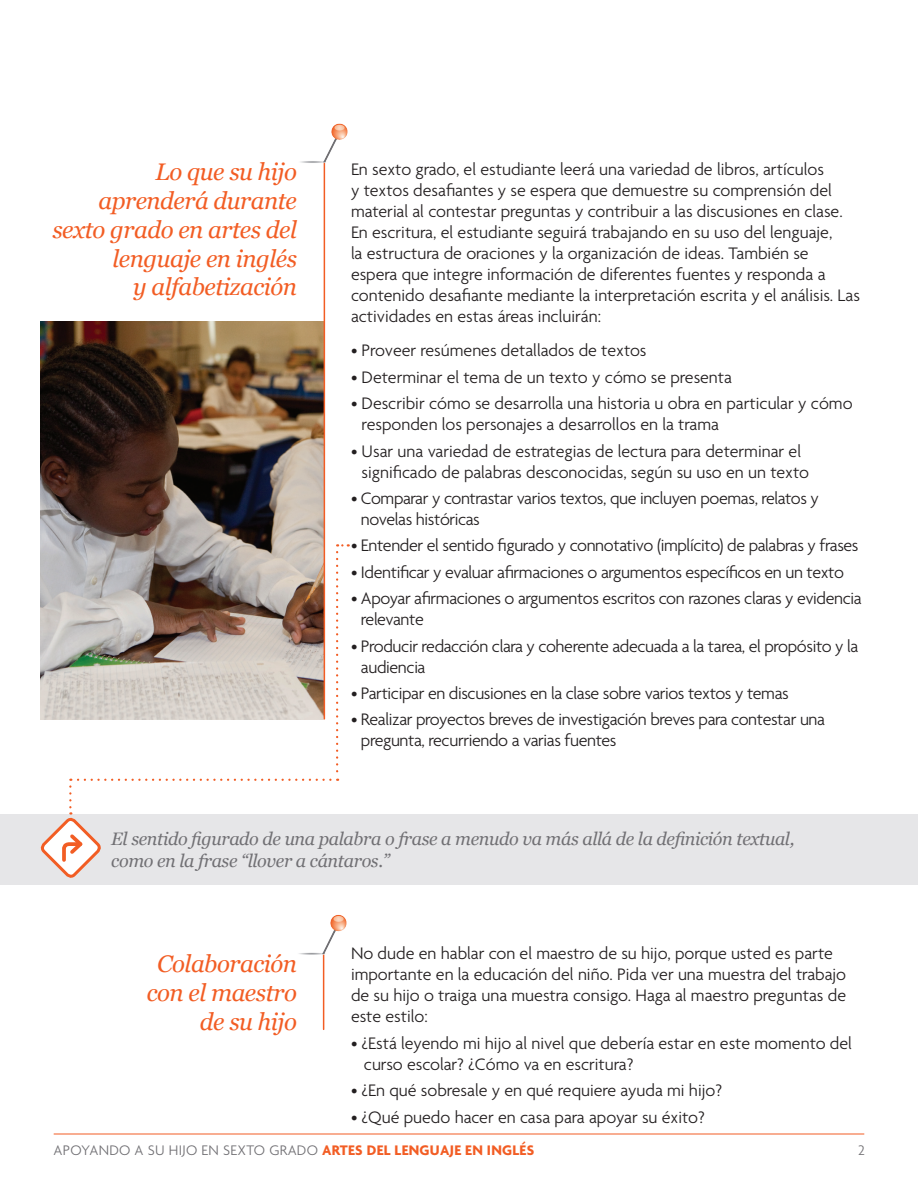
<style>
.page{position:relative;width:918px;height:1188px;background:#fff}
.page>*{position:absolute;margin:0;border:0;box-sizing:border-box;transform-origin:0 0}
.Call_Out{font:italic 24px/28.8px "Georgia";letter-spacing:-.02em;color:#f25d24;text-align:right}
.Bullet_Copy{font:300 18px/21px "Agenda";letter-spacing:-.015em;color:#231f20}
.Body_Copy{font:300 18px/21px "Agenda";color:#231f20}
.Call_Out-2{font:italic 18px/21.6px "Georgia";letter-spacing:-.02em;color:#717074}
.t1{font:300 15px "Agenda";letter-spacing:.02em;color:#717074}
.s1{font-weight:700;color:#f25d24}
</style>
<div class="page">
<img style="left:41px;top:322px;width:283px;height:397px">
<hr style="left:324px;top:162px;width:1px;height:557px;background:#f25d24">
<hr style="left:323px;top:954px;width:1px;height:75px;background:#f25d24">
<hr style="left:54px;top:1134px;width:810px;height:1px;background:#f25d24">
<img style="left:300px;top:123px;width:48px;height:55px">
<img style="left:299px;top:914px;width:48px;height:56px">
<div style="left:0;top:815px;width:918px;height:70px;background:#e6e6e8"></div>
<svg style="left:336px;top:544px;width:6px;height:237px"></svg>
<svg style="left:40px;top:779px;width:290px;height:99px"></svg>
<p class="Call_Out" style="left:155px;top:158px;width:143px">Lo que su hijo</p>
<p class="Call_Out" style="left:99px;top:186px;width:200px">aprenderá durante</p>
<p class="Call_Out" style="left:52px;top:215px;width:246px">sexto grado en artes del lenguaje en inglés</p>
<p class="Call_Out" style="left:133px;top:273px;width:165px">y alfabetización</p>
<p class="Body_Copy" style="left:351px;top:160px;width:510px">En sexto grado, el estudiante leerá una variedad de libros, artículos<br>y textos desafiantes y se espera que demuestre su comprensión del material al contestar preguntas y contribuir a las discusiones en clase.<br>En escritura, el estudiante seguirá trabajando en su uso del lenguaje,<br>la estructura de oraciones y la organización de ideas. También se<br>espera que integre información de diferentes fuentes y responda a contenido desafiante mediante la interpretación escrita y el análisis. Las actividades en estas áreas incluirán:</p>
<p class="Bullet_Copy" style="left:351px;top:341px;width:297px">• Proveer resúmenes detallados de textos</p>
<p class="Bullet_Copy" style="left:351px;top:368px;width:383px">• Determinar el tema de un texto y cómo se presenta</p>
<p class="Bullet_Copy" style="left:362px;top:394px;width:492px;text-indent:-11px">• Describir cómo se desarrolla una historia u obra en particular y cómo responden los personajes a desarrollos en la trama</p>
<p class="Bullet_Copy" style="left:351px;top:441px;width:460px;text-align:center">• Usar una variedad de estrategias de lectura para determinar el significado de palabras desconocidas, según su uso en un texto</p>
<p class="Bullet_Copy" style="left:361px;top:489px;width:460px;text-indent:-10px">• Comparar y contrastar varios textos, que incluyen poemas, relatos y novelas históricas</p>
<p class="Bullet_Copy" style="left:351px;top:536px;width:509px">• Entender el sentido figurado y connotativo (implícito) de palabras y frases</p>
<p class="Bullet_Copy" style="left:351px;top:563px;width:494px">• Identificar y evaluar afirmaciones o argumentos específicos en un texto</p>
<p class="Bullet_Copy" style="left:361px;top:589px;width:502px;text-indent:-10px">• Apoyar afirmaciones o argumentos escritos con razones claras y evidencia relevante</p>
<p class="Bullet_Copy" style="left:361px;top:636px;width:499px;text-indent:-10px">• Producir redacción clara y coherente adecuada a la tarea, el propósito y la audiencia</p>
<p class="Bullet_Copy" style="left:351px;top:684px;width:439px">• Participar en discusiones en la clase sobre varios textos y temas</p>
<p class="Bullet_Copy" style="left:361px;top:710px;width:466px;text-indent:-10px">• Realizar proyectos breves de investigación breves para contestar una pregunta, recurriendo a varias fuentes</p>
<p class="Call_Out-2" style="left:111px;top:828px;width:685px">El sentido figurado de una palabra o frase a menudo va más allá de la definición textual, como en la frase “llover a cántaros.”</p>
<p class="Call_Out" style="left:147px;top:950px;width:152px">Colaboración con el maestro de su hijo</p>
<p class="Bullet_Copy" style="left:351px;top:944px;width:497px">No dude en hablar con el maestro de su hijo, porque usted es parte importante en la educación del niño. Pida ver una muestra del trabajo de su hijo o traiga una muestra consigo. Haga al maestro preguntas de este estilo:</p>
<p class="Bullet_Copy" style="left:364px;top:1034px;width:490px;text-indent:-13px">• ¿Está leyendo mi hijo al nivel que debería estar en este momento del curso escolar? ¿Cómo va en escritura?</p>
<p class="Bullet_Copy" style="left:351px;top:1081px;width:373px">• ¿En qué sobresale y en qué requiere ayuda mi hijo?</p>
<p class="Bullet_Copy" style="left:351px;top:1107px;width:355px">• ¿Qué puedo hacer en casa para apoyar su éxito?</p>
<p class="t1" style="left:54px;top:1142px;width:482px">APOYANDO A SU HIJO EN SEXTO GRADO <span class="s1">ARTES DEL LENGUAJE EN INGLÉS</span></p>
<p class="t1" style="left:858px;top:1142px;width:8px">2</p>
</div>
